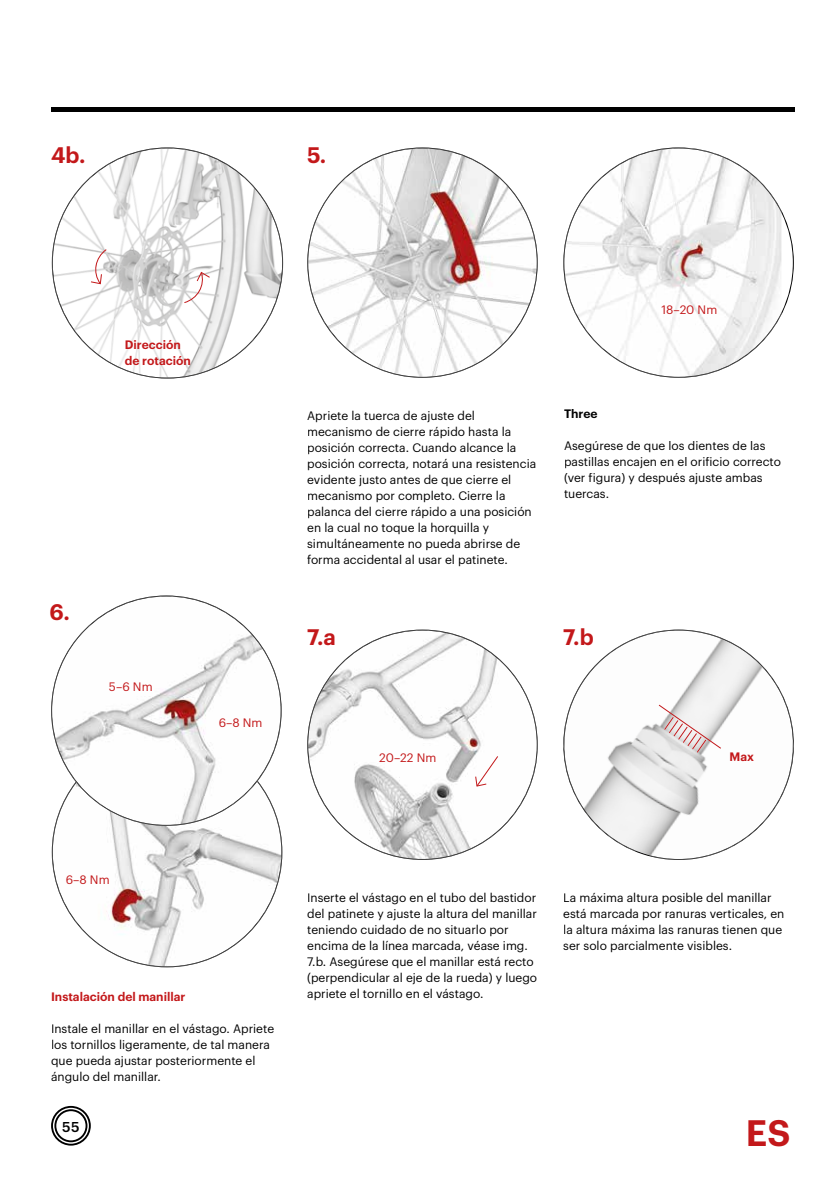
<style>
.page{position:relative;width:840px;height:1191px;background:#fff}
.page>*{position:absolute;margin:0;border:0;box-sizing:border-box;transform-origin:0 0}
.t1{font:600 36px "Graphik";color:#c3181a}
.t2{font:600 22px "Graphik";color:#c3181a}
.t3{font:500 14px "Graphik";color:#000}
.t4{font:12px/16px "Graphik";color:#000}
.t5{font:600 12px/16px "Graphik";color:#c3181a}
.t6{font:12px "Graphik";color:#c3181a}
.t7{font:600 12px "Graphik";color:#000}
</style>
<div class="page">
<svg style="left:51px;top:1106px;width:40px;height:39px"></svg>
<svg style="left:67px;top:147px;width:216px;height:217px"></svg>
<img style="left:68px;top:148px;width:199px;height:57px">
<img style="left:52px;top:205px;width:58px;height:158px">
<img style="left:225px;top:205px;width:57px;height:158px">
<img style="left:110px;top:362px;width:115px;height:16px">
<svg style="left:91px;top:249px;width:15px;height:35px"></svg>
<svg style="left:184px;top:272px;width:26px;height:31px"></svg>
<svg style="left:322px;top:147px;width:201px;height:231px"></svg>
<img style="left:323px;top:148px;width:198px;height:57px">
<img style="left:307px;top:205px;width:58px;height:157px">
<img style="left:479px;top:205px;width:58px;height:157px">
<img style="left:364px;top:361px;width:116px;height:16px">
<svg style="left:108px;top:826px;width:118px;height:141px"></svg>
<img style="left:52px;top:825px;width:58px;height:126px">
<img style="left:224px;top:825px;width:58px;height:126px">
<img style="left:109px;top:950px;width:115px;height:16px">
<svg style="left:51px;top:595px;width:172px;height:185px"></svg>
<img style="left:76px;top:782px;width:181px;height:44px">
<svg style="left:193px;top:780px;width:18px;height:2px"></svg>
<img style="left:67px;top:596px;width:199px;height:57px">
<img style="left:52px;top:653px;width:57px;height:157px">
<img style="left:223px;top:653px;width:58px;height:157px">
<img style="left:109px;top:809px;width:115px;height:16px">
<svg style="left:365px;top:629px;width:157px;height:231px"></svg>
<img style="left:323px;top:630px;width:198px;height:57px">
<img style="left:307px;top:687px;width:58px;height:157px">
<img style="left:479px;top:687px;width:58px;height:157px">
<img style="left:364px;top:843px;width:116px;height:16px">
<svg style="left:475px;top:756px;width:23px;height:30px"></svg>
<svg style="left:602px;top:629px;width:163px;height:231px"></svg>
<img style="left:601px;top:630px;width:162px;height:38px">
<img style="left:754px;top:668px;width:40px;height:161px">
<img style="left:563px;top:659px;width:39px;height:162px">
<img style="left:592px;top:821px;width:163px;height:38px">
<svg style="left:658px;top:704px;width:62px;height:48px"></svg>
<svg style="left:618px;top:147px;width:175px;height:231px"></svg>
<img style="left:579px;top:148px;width:147px;height:57px">
<img style="left:726px;top:159px;width:55px;height:161px">
<img style="left:563px;top:205px;width:55px;height:155px">
<img style="left:617px;top:320px;width:160px;height:57px">
<hr style="left:51px;top:107px;width:743px;height:4px;background:#000">
<h2 class="t2" style="left:51px;top:138px;width:36px">4b.</h2>
<h2 class="t2" style="left:307px;top:138px;width:21px">5.</h2>
<p class="t5" style="left:125px;top:335px;width:67px">Dirección de rotación</p>
<p class="t6" style="left:661px;top:300px;width:57px">18–20 Nm</p>
<h2 class="t2" style="left:50px;top:595px;width:22px">6.</h2>
<p class="t6" style="left:109px;top:677px;width:45px">5–6 Nm</p>
<p class="t6" style="left:218px;top:713px;width:45px">6–8 Nm</p>
<p class="t4" style="left:307px;top:407px;width:230px">Apriete la tuerca de ajuste del mecanismo de cierre rápido hasta la posición correcta. Cuando alcance la posición correcta, notará una resistencia evidente justo antes de que cierre el mecanismo por completo. Cierre la palanca del cierre rápido a una posición en la cual no toque la horquilla y simultáneamente no pueda abrirse de forma accidental al usar el patinete.</p>
<p class="t7" style="left:563px;top:405px;width:35px">Three</p>
<p class="t4" style="left:563px;top:437px;width:218px">Asegúrese de que los dientes de las pastillas encajen en el orificio correcto (ver figura) y después ajuste ambas tuercas.</p>
<h2 class="t2" style="left:307px;top:620px;width:30px">7.a</h2>
<h2 class="t2" style="left:563px;top:620px;width:32px">7.b</h2>
<p class="t6" style="left:379px;top:749px;width:58px">20–22 Nm</p>
<p class="t5" style="left:729px;top:747px;width:26px">Max</p>
<p class="t6" style="left:66px;top:871px;width:45px">6–8 Nm</p>
<p class="t5" style="left:51px;top:987px;width:136px">Instalación del manillar</p>
<p class="t4" style="left:51px;top:1019px;width:224px">Instale el manillar en el vástago. Apriete los tornillos ligeramente, de tal manera que pueda ajustar posteriormente el ángulo del manillar.</p>
<p class="t3" style="left:62px;top:1116px;width:19px">55</p>
<p class="t4" style="left:307px;top:889px;width:231px">Inserte el vástago en el tubo del bastidor del patinete y ajuste la altura del manillar teniendo cuidado de no situarlo por encima de la línea marcada, véase img.<br>7.b. Asegúrese que el manillar está recto (perpendicular al eje de la rueda) y luego apriete el tornillo en el vástago.</p>
<p class="t4" style="left:563px;top:889px;width:222px">La máxima altura posible del manillar está marcada por ranuras verticales, en la altura máxima las ranuras tienen que ser solo parcialmente visibles.</p>
<h1 class="t1" style="left:745px;top:1105px;width:46px">ES</h1>
</div>
